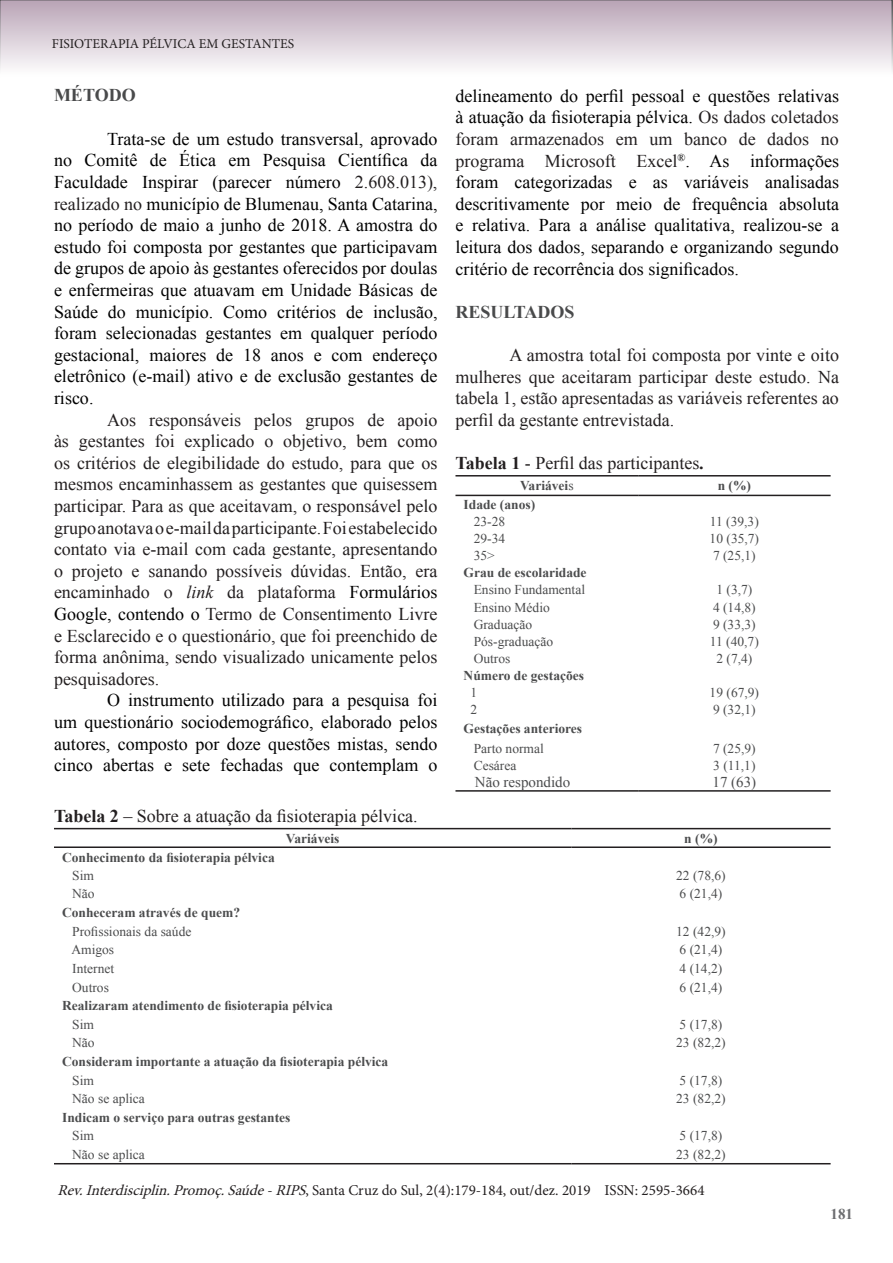
<style>
.page{position:relative;width:893px;height:1263px;background:#fff}
.page>*{position:absolute;margin:0;border:0;box-sizing:border-box;transform-origin:0 0}
.t1{font:18px/21.6px "Times New Roman";color:#000;text-align:justify}
.t2{font:18px/21.6px "Times New Roman";color:#231f20;text-align:justify}
.t3{font:700 18px "Times New Roman";color:#494a4b}
.t4{font:15px "Minion Pro";color:#231f20}
.t5{font:15px "Times New Roman";color:#4b4c4d}
.t6{font:700 15px "Times New Roman";color:#6c6d70}
.t7{font:13.5px "Times New Roman";color:#4b4c4d}
.t8{font:700 13.5px "Times New Roman";color:#4b4c4d}
.t9{font:13.5px "Minion Pro";color:#231f20}
.s1{color:#231f20}
.s2{font-style:italic}
.s3{color:#000}
.s4{font-weight:700}
.s5{font-weight:400}
</style>
<div class="page">
<svg style="left:0;top:0;width:893px;height:72px;background:#d8cdd7"></svg>
<hr style="left:455px;top:790px;width:183px;height:2px;background:#231f20">
<hr style="left:638px;top:790px;width:193px;height:2px;background:#231f20">
<hr style="left:455px;top:475px;width:183px;height:1px;background:#231f20">
<hr style="left:638px;top:475px;width:193px;height:1px;background:#231f20">
<hr style="left:455px;top:495px;width:183px;height:1px;background:#231f20">
<hr style="left:638px;top:495px;width:193px;height:1px;background:#231f20">
<hr style="left:54px;top:828px;width:517px;height:1px;background:#231f20">
<hr style="left:571px;top:828px;width:260px;height:1px;background:#231f20">
<hr style="left:54px;top:1163px;width:517px;height:1px;background:#231f20">
<hr style="left:571px;top:1163px;width:260px;height:1px;background:#231f20">
<hr style="left:54px;top:846px;width:517px;height:2px;background:#231f20">
<hr style="left:571px;top:846px;width:260px;height:2px;background:#231f20">
<p class="t9" style="left:52px;top:35px;width:244px">FISIOTERAPIA PÉLVICA EM GESTANTES</p>
<p class="t3" style="left:54px;top:83px;width:83px">MÉTODO</p>
<p class="t1" style="left:54px;top:128px;width:385px;text-indent:53px">Trata-se de um estudo transversal, aprovado no Comitê de Ética em Pesquisa Científica da Faculdade Inspirar (parecer número <span class="s1">2.608.013), realizado no</span> município de Blumenau, Santa Catarina, no período de maio a junho de 2018. A amostra do estudo foi composta por gestantes que participavam de grupos de apoio às gestantes oferecidos por doulas e enfermeiras que atuavam em Unidade Básicas de Saúde do município. Como critérios de inclusão, foram selecionadas gestantes em qualquer período gestacional, maiores de 18 anos e com endereço eletrônico (e-mail) ativo e de exclusão gestantes de risco.</p>
<p class="t2" style="left:54px;top:408px;width:385px;text-indent:53px">Aos responsáveis pelos grupos de apoio às gestantes foi explicado o objetivo, bem como os critérios de elegibilidade do estudo, para que os mesmos encaminhassem as gestantes que quisessem participar. Para as que aceitavam, o responsável pelo grupo anotava o e-mail da participante. Foi estabelecido contato via e-mail com cada gestante, apresentando o projeto e sanando possíveis dúvidas. Então, era encaminhado o <span class="s2">link</span> da plataforma <span class="s3">Formulários Google, contendo o</span> Termo de Consentimento Livre e Esclarecido e o questionário, que foi preenchido de forma anônima, sendo visualizado unicamente pelos pesquisadores.</p>
<p class="t1" style="left:54px;top:689px;width:385px;text-indent:53px">O instrumento utilizado para a pesquisa foi um questionário sociodemográfico, elaborado pelos autores, composto por doze questões mistas, sendo cinco abertas e sete fechadas que contemplam o</p>
<p class="t1" style="left:455px;top:85px;width:385px">delineamento do perfil pessoal e questões relativas à atuação da fisioterapia pélvica. <span class="s1">Os dados coletados foram armazenados em um banco de dados no programa Microsoft Excel</span><sup>®</sup>. As informações foram categorizadas e as variáveis analisadas descritivamente por meio de frequência absoluta e relativa. Para a análise qualitativa, realizou-se a leitura dos dados, separando e organizando segundo critério de recorrência dos significados.</p>
<p class="t3" style="left:455px;top:299px;width:121px">RESULTADOS</p>
<p class="t2" style="left:455px;top:344px;width:385px;text-indent:54px">A amostra total foi composta por vinte e oito mulheres que aceitaram participar deste estudo. Na tabela 1, estão apresentadas as variáveis referentes ao perfil da gestante entrevistada.</p>
<p class="t2" style="left:455px;top:452px;width:250px"><span class="s4">Tabela 1</span> - Perfil das participantes<span class="s4">.</span></p>
<p class="t8" style="left:520px;top:476px;width:55px">Variávei<span class="s5">s</span></p>
<p class="t8" style="left:718px;top:476px;width:35px">n (%)</p>
<p class="t8" style="left:464px;top:495px;width:73px">Idade (anos)</p>
<p class="t7" style="left:474px;top:512px;width:33px">23-28</p>
<p class="t7" style="left:710px;top:512px;width:50px">11 (39,3)</p>
<p class="t7" style="left:474px;top:529px;width:33px">29-34</p>
<p class="t7" style="left:710px;top:529px;width:51px">10 (35,7)</p>
<p class="t7" style="left:474px;top:546px;width:23px">35&gt;</p>
<p class="t7" style="left:713px;top:546px;width:44px">7 (25,1)</p>
<p class="t8" style="left:464px;top:563px;width:124px">Grau de escolaridade</p>
<p class="t7" style="left:474px;top:581px;width:113px">Ensino Fundamental</p>
<p class="t7" style="left:716px;top:581px;width:37px">1 (3,7)</p>
<p class="t7" style="left:474px;top:598px;width:78px">Ensino Médio</p>
<p class="t7" style="left:713px;top:598px;width:44px">4 (14,8)</p>
<p class="t7" style="left:474px;top:615px;width:60px">Graduação</p>
<p class="t7" style="left:713px;top:615px;width:44px">9 (33,3)</p>
<p class="t7" style="left:474px;top:632px;width:81px">Pós-graduação</p>
<p class="t7" style="left:710px;top:632px;width:50px">11 (40,7)</p>
<p class="t7" style="left:474px;top:649px;width:38px">Outros</p>
<p class="t7" style="left:716px;top:649px;width:37px">2 (7,4)</p>
<p class="t8" style="left:464px;top:666px;width:122px">Número de gestações</p>
<p class="t7" style="left:470px;top:684px;width:8px">1</p>
<p class="t7" style="left:710px;top:684px;width:51px">19 (67,9)</p>
<p class="t7" style="left:470px;top:701px;width:8px">2</p>
<p class="t7" style="left:713px;top:701px;width:44px">9 (32,1)</p>
<p class="t8" style="left:464px;top:720px;width:120px">Gestações anteriores</p>
<p class="t7" style="left:474px;top:739px;width:72px">Parto normal</p>
<p class="t7" style="left:713px;top:739px;width:44px">7 (25,9)</p>
<p class="t7" style="left:474px;top:756px;width:44px">Cesárea</p>
<p class="t7" style="left:713px;top:756px;width:44px">3 (11,1)</p>
<p class="t5" style="left:475px;top:772px;width:97px">Não respondido</p>
<p class="t5" style="left:712px;top:772px;width:45px">17 (63)</p>
<p class="t2" style="left:54px;top:805px;width:365px"><span class="s4">Tabela 2</span> – Sobre a atuação da fisioterapia pélvica.</p>
<p class="t8" style="left:286px;top:829px;width:55px">Variáveis</p>
<p class="t8" style="left:684px;top:829px;width:35px">n (%)</p>
<p class="t8" style="left:62px;top:848px;width:214px">Conhecimento da fisioterapia pélvica</p>
<p class="t7" style="left:72px;top:866px;width:23px">Sim</p>
<p class="t7" style="left:676px;top:866px;width:51px">22 (78,6)</p>
<p class="t7" style="left:72px;top:885px;width:24px">Não</p>
<p class="t7" style="left:680px;top:885px;width:44px">6 (21,4)</p>
<p class="t8" style="left:62px;top:903px;width:180px">Conheceram através de quem?</p>
<p class="t7" style="left:72px;top:922px;width:121px">Profissionais da saúde</p>
<p class="t7" style="left:676px;top:922px;width:51px">12 (42,9)</p>
<p class="t7" style="left:71px;top:941px;width:44px">Amigos</p>
<p class="t7" style="left:680px;top:941px;width:44px">6 (21,4)</p>
<p class="t7" style="left:72px;top:959px;width:43px">Internet</p>
<p class="t7" style="left:680px;top:959px;width:44px">4 (14,2)</p>
<p class="t7" style="left:72px;top:978px;width:38px">Outros</p>
<p class="t7" style="left:680px;top:978px;width:44px">6 (21,4)</p>
<p class="t8" style="left:62px;top:996px;width:272px">Realizaram atendimento de fisioterapia pélvica</p>
<p class="t7" style="left:72px;top:1015px;width:23px">Sim</p>
<p class="t7" style="left:680px;top:1015px;width:44px">5 (17,8)</p>
<p class="t7" style="left:72px;top:1034px;width:24px">Não</p>
<p class="t7" style="left:676px;top:1034px;width:51px">23 (82,2)</p>
<p class="t8" style="left:62px;top:1052px;width:328px">Consideram importante a atuação da fisioterapia pélvica</p>
<p class="t7" style="left:72px;top:1071px;width:23px">Sim</p>
<p class="t7" style="left:680px;top:1071px;width:44px">5 (17,8)</p>
<p class="t7" style="left:72px;top:1090px;width:74px">Não se aplica</p>
<p class="t7" style="left:676px;top:1090px;width:51px">23 (82,2)</p>
<p class="t8" style="left:62px;top:1108px;width:230px">Indicam o serviço para outras gestantes</p>
<p class="t7" style="left:72px;top:1127px;width:23px">Sim</p>
<p class="t7" style="left:680px;top:1127px;width:44px">5 (17,8)</p>
<p class="t7" style="left:72px;top:1145px;width:74px">Não se aplica</p>
<p class="t7" style="left:676px;top:1145px;width:51px">23 (82,2)</p>
<p class="t4" style="left:57px;top:1180px;width:649px"><span class="s2">Rev.Interdisciplin.Promoç.Saúde-RIPS</span>, Santa Cruz do Sul, 2(4):179-184, out/dez. 2019 ISSN: 2595-3664</p>
<p class="t6" style="left:831px;top:1204px;width:24px">181</p>
</div>
